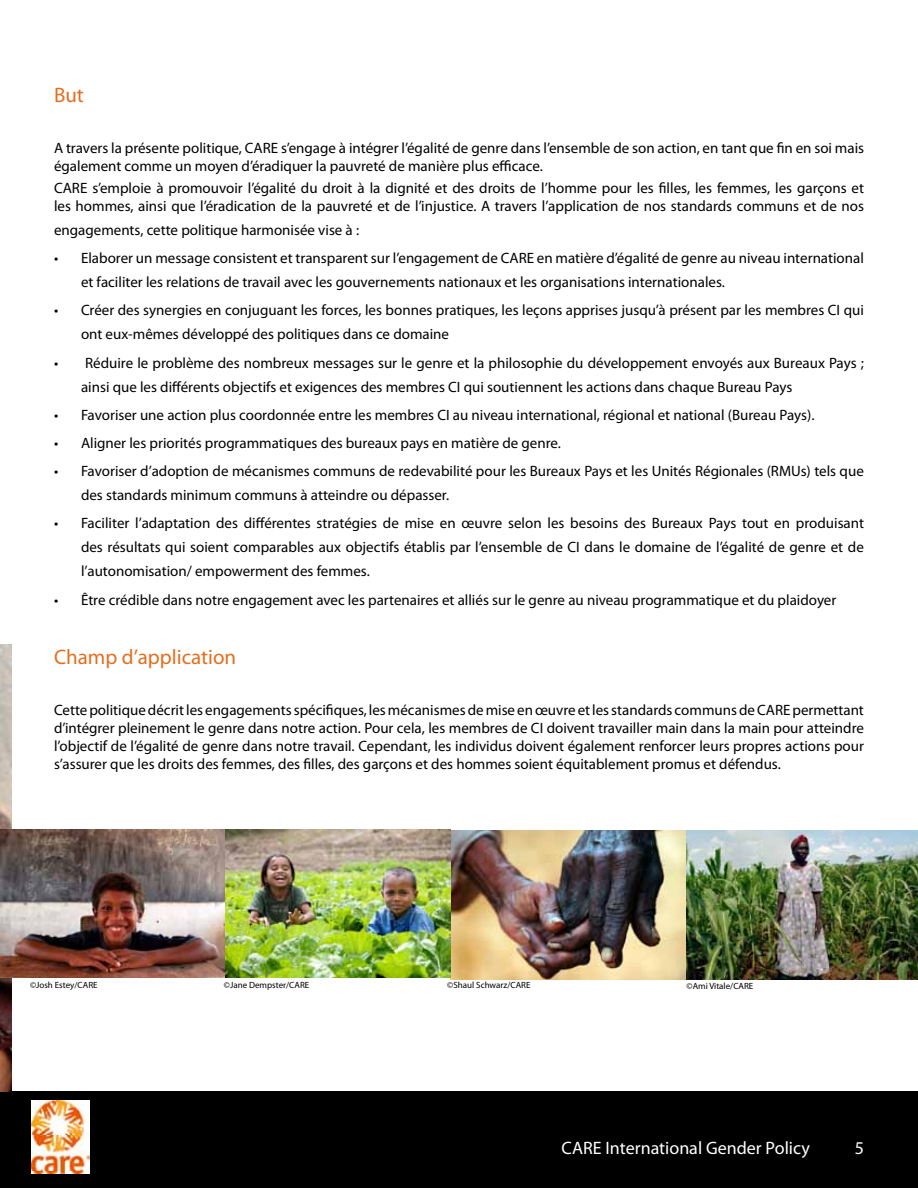
<style>
.page{position:relative;width:918px;height:1188px;background:#fff}
.page>*{position:absolute;margin:0;border:0;box-sizing:border-box;transform-origin:0 0}
.t1{font:21px "Myriad Pro";color:#e36f1e}
.t2{font:18px "Myriad Pro";color:#fff}
.t3{font:15px/24px "Myriad Pro";color:#000}
.t4{font:9px "Myriad Pro";color:#000}
</style>
<div class="page">
<div style="left:0;top:1091px;width:918px;height:97px;background:#000"></div>
<img style="left:32px;top:1101px;width:57px;height:72px">
<img style="left:0;top:644px;width:12px;height:447px">
<img style="left:0;top:829px;width:918px;height:150px">
<h1 class="t1" style="left:54px;top:82px;width:31px">But</h1>
<p class="t3" style="left:54px;top:138px;width:812px;line-height:18px">A travers la présente politique, CARE s’engage à intégrer l’égalité de genre dans l’ensemble de son action, en tant que fin en soi mais également comme un moyen d’éradiquer la pauvreté de manière plus efficace.</p>
<p class="t3" style="left:54px;top:179px;width:812px;line-height:18px">CARE s’emploie à promouvoir l’égalité du droit à la dignité et des droits de l’homme pour les filles, les femmes, les garçons et les hommes, ainsi que l’éradication de la pauvreté et de l’injustice. A travers l’application de nos standards communs et de nos</p>
<p class="t3" style="left:54px;top:218px;width:307px">engagements, cette politique harmonisée vise à :</p>
<p class="t3" style="left:81px;top:246px;width:784px;text-indent:-27px">• Elaborer un message consistent et transparent sur l’engagement de CARE en matière d’égalité de genre au niveau international et faciliter les relations de travail avec les gouvernements nationaux et les organisations internationales.</p>
<p class="t3" style="left:81px;top:298px;width:784px;text-indent:-27px">• Créer des synergies en conjuguant les forces, les bonnes pratiques, les leçons apprises jusqu’à présent par les membres CI qui ont eux-mêmes développé des politiques dans ce domaine</p>
<p class="t3" style="left:81px;top:350px;width:784px;text-indent:-27px">• Réduire le problème des nombreux messages sur le genre et la philosophie du développement envoyés aux Bureaux Pays ; ainsi que les différents objectifs et exigences des membres CI qui soutiennent les actions dans chaque Bureau Pays</p>
<p class="t3" style="left:54px;top:402px;width:762px">• Favoriser une action plus coordonnée entre les membres CI au niveau international, régional et national (Bureau Pays).</p>
<p class="t3" style="left:54px;top:431px;width:508px">• Aligner les priorités programmatiques des bureaux pays en matière de genre.</p>
<p class="t3" style="left:81px;top:459px;width:784px;text-indent:-27px">• Favoriser d’adoption de mécanismes communs de redevabilité pour les Bureaux Pays et les Unités Régionales (RMUs) tels que des standards minimum communs à atteindre ou dépasser.</p>
<p class="t3" style="left:81px;top:511px;width:785px;text-align:justify;text-indent:-27px">• Faciliter l’adaptation des différentes stratégies de mise en œuvre selon les besoins des Bureaux Pays tout en produisant des résultats qui soient comparables aux objectifs établis par l’ensemble de CI dans le domaine de l’égalité de genre et de l’autonomisation/ empowerment des femmes.</p>
<p class="t3" style="left:54px;top:587px;width:784px">• Être crédible dans notre engagement avec les partenaires et alliés sur le genre au niveau programmatique et du plaidoyer</p>
<h1 class="t1" style="left:54px;top:644px;width:184px">Champ d’application</h1>
<p class="t3" style="left:54px;top:701px;width:812px;line-height:18px;text-align:justify">Cette politique décrit les engagements spécifiques, les mécanismes de mise en œuvre et les standards communs de CARE permettant d’intégrer pleinement le genre dans notre action. Pour cela, les membres de CI doivent travailler main dans la main pour atteindre l’objectif de l’égalité de genre dans notre travail. Cependant, les individus doivent également renforcer leurs propres actions pour s’assurer que les droits des femmes, des filles, des garçons et des hommes soient équitablement promus et défendus.</p>
<p class="t4" style="left:30px;top:980px;width:69px">©Josh Estey/CARE</p>
<p class="t4" style="left:224px;top:980px;width:87px">©Jane Dempster/CARE</p>
<p class="t4" style="left:447px;top:980px;width:85px">©Shaul Schwarz/CARE</p>
<p class="t4" style="left:687px;top:980px;width:68px">©Ami Vitale/CARE</p>
<p class="t2" style="left:562px;top:1137px;width:250px">CARE International Gender Policy</p>
<p class="t2" style="left:855px;top:1137px;width:11px">5</p>
</div>
